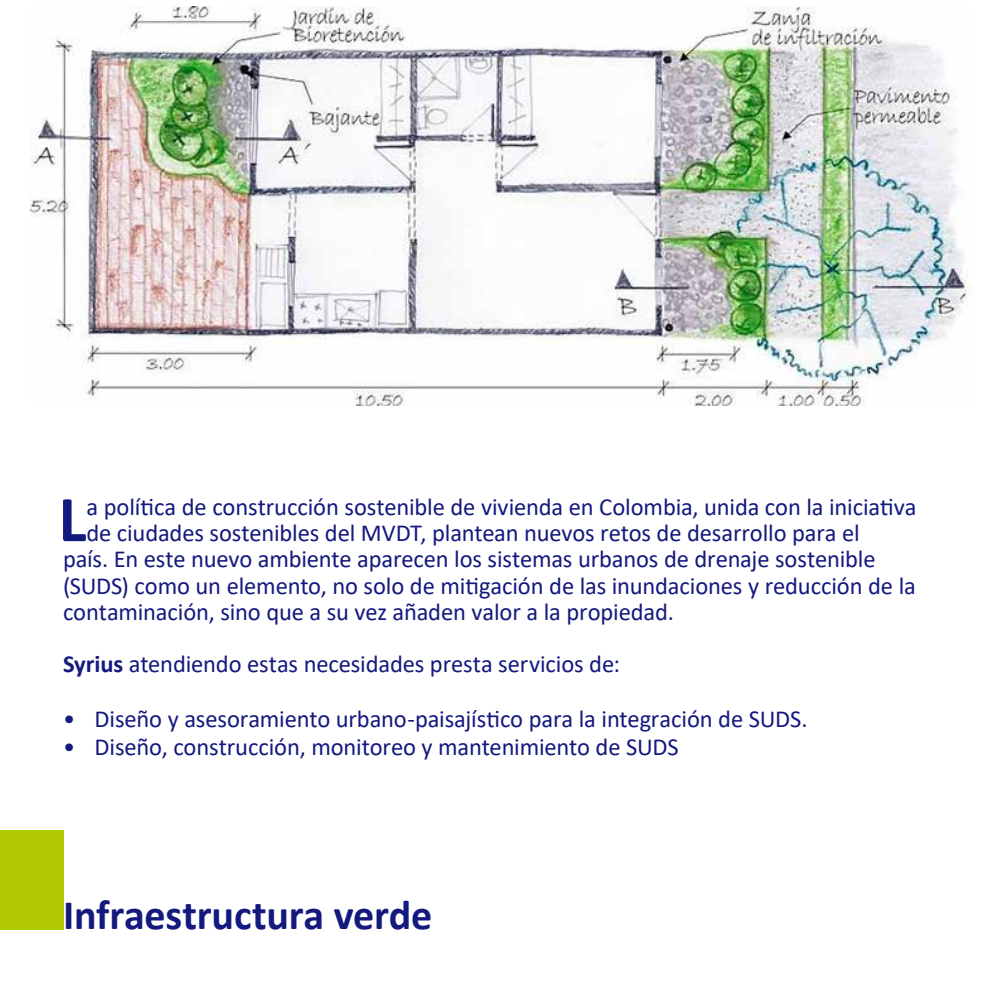
<style>
.page{position:relative;width:993px;height:993px;background:#fff}
.page>*{position:absolute;margin:0;border:0;box-sizing:border-box;transform-origin:0 0}
.t1{font:700 65.8px "Calibri";color:#14197e}
.t2{font:700 42px "Calibri";letter-spacing:-.005em;color:#14197e}
.t3{font:24.5px "Calibri";letter-spacing:-.005em;color:#14197e}
.s1{font-weight:700}
</style>
<div class="page">
<div style="left:0;top:830px;width:63px;height:99px;background:#b1c900"></div>
<img style="left:30px;top:6px;width:941px;height:399px">
<h1 class="t1" style="left:58px;top:472px;width:29px">L</h1>
<p class="t3" style="left:86px;top:489px;width:831px">a política de construcción sostenible de vivienda en Colombia, unida con la iniciativa</p>
<p class="t3" style="left:86px;top:516px;width:774px">de ciudades sostenibles del MVDT, plantean nuevos retos de desarrollo para el</p>
<p class="t3" style="left:63px;top:542px;width:813px">país. En este nuevo ambiente aparecen los sistemas urbanos de drenaje sostenible</p>
<p class="t3" style="left:63px;top:568px;width:854px">(SUDS) como un elemento, no solo de mitigación de las inundaciones y reducción de la</p>
<p class="t3" style="left:63px;top:594px;width:612px">contaminación, sino que a su vez añaden valor a la propiedad.</p>
<p class="t3" style="left:63px;top:647px;width:558px"><span class="s1">Syrius</span> atendiendo estas necesidades presta servicios de:</p>
<p class="t3" style="left:63px;top:701px;width:745px">• Diseño y asesoramiento urbano-paisajístico para la integración de SUDS.</p>
<p class="t3" style="left:63px;top:729px;width:617px">• Diseño, construcción, monitoreo y mantenimiento de SUDS</p>
<h2 class="t2" style="left:63px;top:885px;width:370px">Infraestructura verde</h2>
</div>
